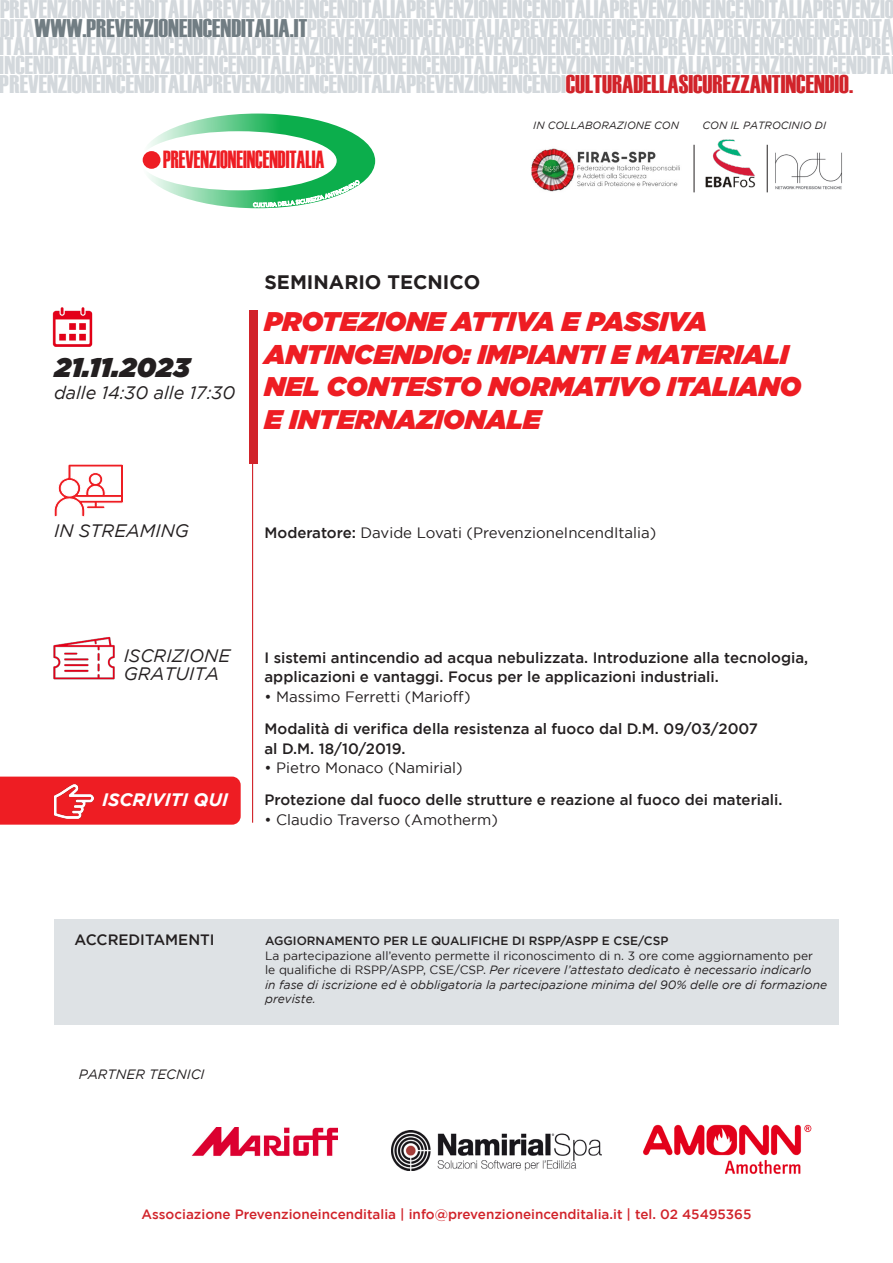
<style>
.page{position:relative;width:893px;height:1263px;background:#fff}
.page>*{position:absolute;margin:0;border:0;box-sizing:border-box;transform-origin:0 0}
.t1{font:italic 900 27px/32.4px "Gotham";color:#ee1d23}
.t2{font:italic 900 27px "Gotham";color:#231f20}
.t3{font:25.5px/18.8px "Haettenschweiler";color:#d3d8dc}
.t4{font:24.75px "Haettenschweiler";color:#ee1d23;scale:.82 1}
.t5{font:700 19.5px "Gotham";color:#231f20}
.t6{font:italic 18px/18px "Gotham";color:#231f20}
.t7{font:italic 700 18px "Gotham";color:#fff}
.t8{font:500 15px/19.5px "Gotham";color:#231f20}
.t9{font:15px "Gotham";color:#231f20}
.t10{font:500 13.5px "Gotham";color:#d1232a}
.t11{font:italic 13.5px "Gotham";color:#231f20}
.t12{font:italic 12px/14.4px "Gotham";color:#231f20}
.t13{font:500 12px "Gotham";color:#231f20}
.t14{font:italic 10.5px "Gotham";color:#231f20}
.t15{font:500 5.55px "Avenir";color:#fff;scale:.96 1}
.s1{color:#717d83}
.s2{color:#d1232a}
.s3{font-weight:500}
.s4{font-style:normal}
</style>
<div class="page">
<img style="left:531px;top:148px;width:149px;height:44px">
<img style="left:775px;top:152px;width:67px;height:38px">
<img style="left:705px;top:139px;width:51px;height:49px">
<hr style="left:694px;top:145px;width:1px;height:47px;background:#231f20">
<hr style="left:767px;top:145px;width:1px;height:47px;background:#231f20">
<img style="left:391px;top:1130px;width:211px;height:40px">
<div style="left:249px;top:310px;width:9px;height:154px;background:#d1232a"></div>
<hr style="left:252px;top:460px;width:1px;height:363px;background:#d1232a">
<img style="left:52px;top:307px;width:41px;height:40px">
<img style="left:53px;top:636px;width:62px;height:44px">
<div style="left:0;top:777px;width:241px;height:48px;background:#ee1d23"></div>
<img style="left:54px;top:782px;width:39px;height:39px">
<div style="left:54px;top:919px;width:785px;height:106px;background:#dee2e5"></div>
<svg style="left:54px;top:464px;width:69px;height:53px"></svg>
<img style="left:192px;top:1128px;width:145px;height:28px">
<img style="left:643px;top:1124px;width:168px;height:50px">
<svg style="left:142px;top:114px;width:233px;height:94px"></svg>
<p class="t3" style="left:0;top:-2px;width:896px">PREVENZIONEINCENDITALIAPREVENZIONEINCENDITALIAPREVENZIONEINCENDITALIAPREVENZIONEINCENDITALIAPREVENZIO DITA<span class="s1">WWW.PREVENZIONEINCENDITALIA.IT</span>PREVENZIONEINCENDITALIAPREVENZIONEINCENDITALIAPREVENZIONEINCENDITA ITALIAPREVENZIONEINCENDITALIAPREVENZIONEINCENDITALIAPREVENZIONEINCENDITALIAPREVENZIONEINCENDITALIAPRE INCENDITALIAPREVENZIONEINCENDITALIAPREVENZIONEINCENDITALIAPREVENZIONEINCENDITALIAPREVENZIONEINCENDITA PREVENZIONEINCENDITALIAPREVENZIONEINCENDITALIAPREVENZIONEINCENDI<span class="s2">CULTURADELLASICUREZZANTINCENDIO.</span></p>
<p class="t4" style="left:163px;top:145px;width:198px">PREVENZIONEINCENDITALIA</p>
<p class="t15" style="left:260px;top:202px;width:4px">L</p>
<p class="t15" style="left:278px;top:201px;width:19px;rotate:-6deg">DELLA</p>
<p class="t5" style="left:264px;top:271px;width:217px">SEMINARIO TECNICO</p>
<p class="t14" style="left:533px;top:119px;width:147px">IN COLLABORAZIONE CON</p>
<p class="t14" style="left:702px;top:119px;width:125px">CON IL PATROCINIO DI</p>
<p class="t2" style="left:54px;top:352px;width:137px">21.11.2023</p>
<p class="t6" style="left:54px;top:384px;width:183px">dalle 14:30 alle 17:30</p>
<p class="t1" style="left:264px;top:305px;width:538px">PROTEZIONE ATTIVA E PASSIVA<br>ANTINCENDIO: IMPIANTI E MATERIALI<br>NEL CONTESTO NORMATIVO ITALIANO<br>E INTERNAZIONALE</p>
<p class="t6" style="left:54px;top:522px;width:136px">IN STREAMING</p>
<p class="t9" style="left:264px;top:525px;width:393px"><span class="s3">Moderatore:</span> Davide Lovati (PrevenzioneIncendItalia)</p>
<p class="t6" style="left:124px;top:646px;width:108px">ISCRIZIONE<br>GRATUITA</p>
<p class="t7" style="left:102px;top:789px;width:128px">ISCRIVITI QUI</p>
<p class="t8" style="left:264px;top:647px;width:545px">I sistemi antincendio ad acqua nebulizzata. Introduzione alla tecnologia, applicazioni e vantaggi. Focus per le applicazioni industriali.</p>
<p class="t9" style="left:264px;top:688px;width:208px">• Massimo Ferretti (Marioff)</p>
<p class="t8" style="left:264px;top:719px;width:495px">Modalità di verifica della resistenza al fuoco dal D.M. 09/03/2007 al D.M. 18/10/2019.</p>
<p class="t9" style="left:264px;top:759px;width:200px">• Pietro Monaco (Namirial)</p>
<p class="t8" style="left:264px;top:790px;width:520px">Protezione dal fuoco delle strutture e reazione al fuoco dei materiali.</p>
<p class="t9" style="left:264px;top:811px;width:235px">• Claudio Traverso (Amotherm)</p>
<p class="t8" style="left:75px;top:930px;width:142px">ACCREDITAMENTI</p>
<p class="t13" style="left:265px;top:934px;width:405px">AGGIORNAMENTO PER LE QUALIFICHE DI RSPP/ASPP E CSE/CSP</p>
<p class="t12" style="left:265px;top:948px;width:563px"><span class="s4">La partecipazione all’evento permette il riconoscimento di n. 3 ore come aggiornamento per<br>le qualifiche di RSPP/ASPP, CSE/CSP.</span> Per ricevere l’attestato dedicato è necessario indicarlo<br>in fase di iscrizione ed è obbligatoria la partecipazione minima del 90% delle ore di formazione previste.</p>
<p class="t11" style="left:79px;top:1066px;width:127px">PARTNER TECNICI</p>
<p class="t10" style="left:142px;top:1206px;width:611px">Associazione Prevenzioneincenditalia | info@prevenzioneincenditalia.it | tel. 02 45495365</p>
</div>
